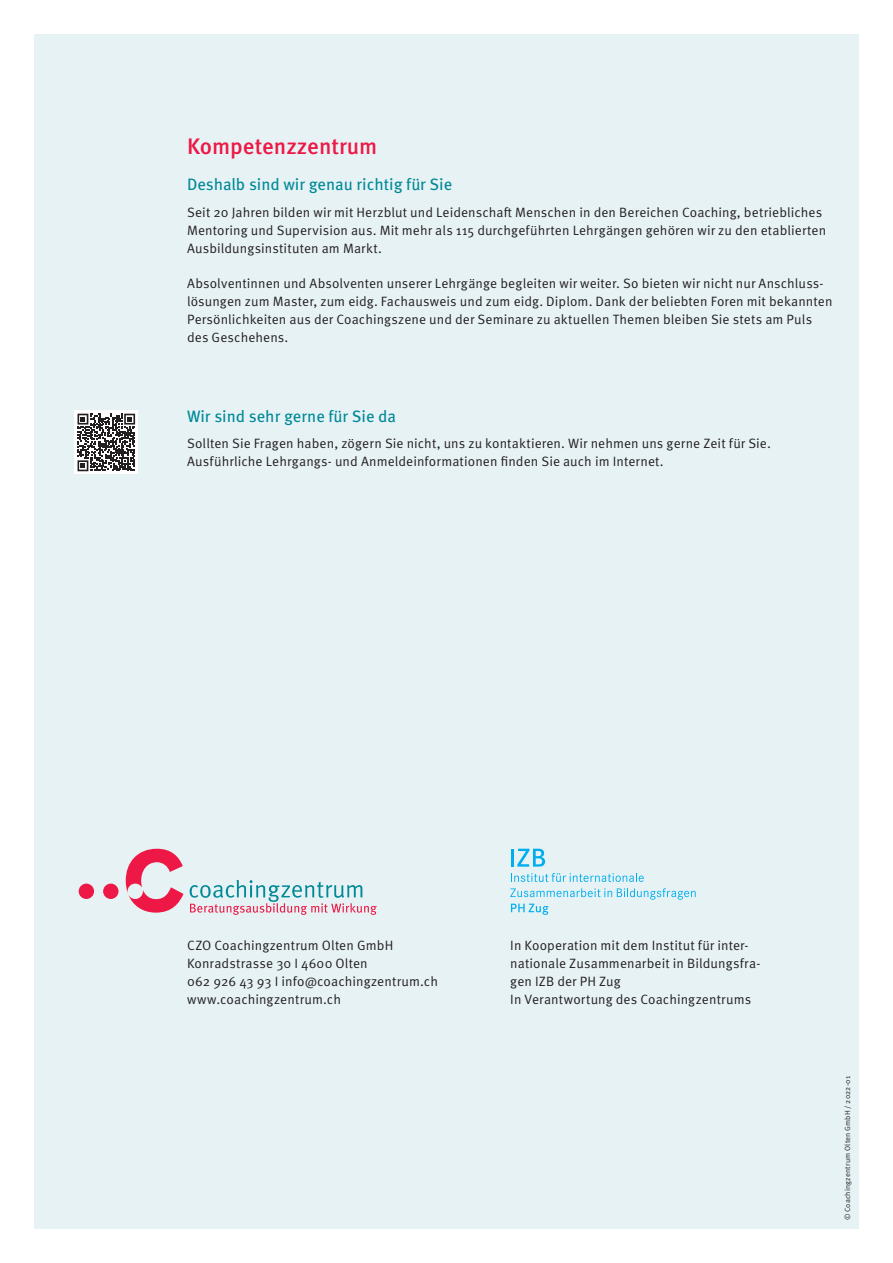
<style>
.page{position:relative;width:893px;height:1263px;background:#fff}
.page>*{position:absolute;margin:0;border:0;box-sizing:border-box;transform-origin:0 0}
.t1{font:500 22.5px "Meta OT";color:#ed1845}
.t2{font:16.5px "Meta OT";color:#008997}
.t3{font:13.5px/18px "Meta OT Norm";letter-spacing:.005em;color:#231f20}
.t4{font:10.5px "Meta OT Norm";color:#231f20}
.t5{font:7.5px "Meta OT Norm";letter-spacing:.02em;color:#231f20}
</style>
<div class="page">
<div style="left:34px;top:34px;width:825px;height:1195px;background:#e7f2f5"></div>
<svg style="left:74px;top:411px;width:64px;height:63px"></svg>
<svg style="left:78px;top:414px;width:57px;height:57px;background:#777475"></svg>
<div style="left:79px;top:883px;width:15px;height:16px;background:#ed1845;border-radius:50%"></div>
<svg style="left:126px;top:849px;width:57px;height:64px"></svg>
<div style="left:103px;top:883px;width:16px;height:16px;background:#ed1845;border-radius:50%"></div>
<svg style="left:190px;top:880px;width:187px;height:35px"></svg>
<svg style="left:517px;top:849px;width:28px;height:18px"></svg>
<hr style="left:511px;top:849px;width:3px;height:18px;background:#00aeef">
<svg style="left:511px;top:873px;width:133px;height:9px"></svg>
<svg style="left:510px;top:888px;width:186px;height:27px"></svg>
<h1 class="t1" style="left:187px;top:132px;width:192px">Kompetenzzentrum</h1>
<p class="t2" style="left:187px;top:174px;width:267px">Deshalb sind wir genau richtig für Sie</p>
<p class="t3" style="left:187px;top:203px;width:641px">Seit 20 Jahren bilden wir mit Herzblut und Leidenschaft Menschen in den Bereichen Coaching, betriebliches<br>Mentoring und Supervision aus. Mit mehr als 115 durchgeführten Lehrgängen gehören wir zu den etablierten<br>Ausbildungsinstituten am Markt.</p>
<p class="t3" style="left:187px;top:274px;width:647px">Absolventinnen und Absolventen unserer Lehrgänge begleiten wir weiter. So bieten wir nicht nur Anschluss&shy;lösungen zum Master, zum eidg. Fachausweis und zum eidg. Diplom. Dank der beliebten Foren mit bekannten Persönlichkeiten aus der Coachingszene und der Seminare zu aktuellen Themen bleiben Sie stets am Puls des Geschehens.</p>
<p class="t2" style="left:187px;top:406px;width:211px">Wir sind sehr gerne für Sie da</p>
<p class="t3" style="left:187px;top:435px;width:585px">Sollten Sie Fragen haben, zögern Sie nicht, uns zu kontaktieren. Wir nehmen uns gerne Zeit für Sie.<br>Ausführliche Lehrgangs- und Anmeldeinformationen finden Sie auch im Internet.</p>
<p class="t3" style="left:187px;top:937px;width:252px">CZO Coachingzentrum Olten GmbH<br>Konradstrasse 30 I 4600 Olten<br>062 926 43 93 I info@coachingzentrum.ch www.coachingzentrum.ch</p>
<p class="t3" style="left:510px;top:937px;width:252px">In Kooperation mit dem Institut für inter&shy;nationale Zusammenarbeit in Bildungsfra&shy;gen IZB der PH Zug<br>In Verantwortung des Coachingzentrums</p>
<p class="t5" style="left:843px;top:1220px;width:146px;rotate:-90deg">© Coachingzentrum Olten GmbH / 2022-01</p>
<p class="t4" style="left:844px;top:1210px;width:8px">8</p>
</div>
